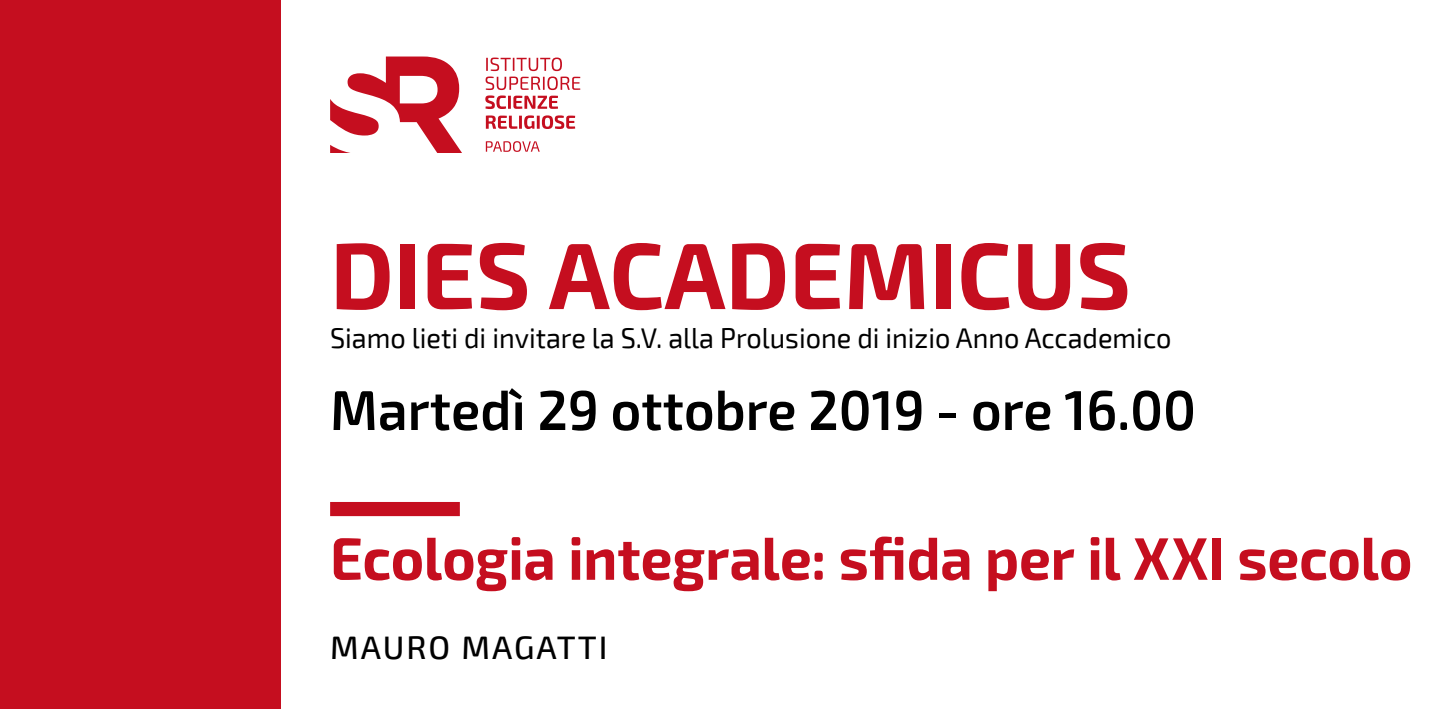
<style>
.page{position:relative;width:1439px;height:709px;background:#fff}
.page>*{position:absolute;margin:0;border:0;box-sizing:border-box;transform-origin:0 0}
.t1{font:700 94px "Exo 2";color:#c50e1f}
.t2{font:700 60px "Exo 2";letter-spacing:-.005em;color:#c50e1f;scale:.95 1}
.t3{font:600 56.25px "Exo 2";color:#000;scale:.95 1}
.t4{font:500 32.5px "Exo 2";letter-spacing:.06em;color:#000}
.t5{font:28.5px "Exo 2";color:#000;scale:.95 1}
</style>
<div class="page">
<div style="left:0;top:0;width:280px;height:709px;background:#c50e1f"></div>
<svg style="left:486px;top:141px;width:54px;height:11px"></svg>
<svg style="left:486px;top:115px;width:89px;height:14px"></svg>
<svg style="left:485px;top:58px;width:95px;height:51px"></svg>
<svg style="left:330px;top:56px;width:132px;height:97px"></svg>
<div style="left:330px;top:502px;width:130px;height:14px;background:#c50e1f"></div>
<h1 class="t1" style="left:330px;top:214px;width:802px">DIES ACADEMICUS</h1>
<p class="t5" style="left:330px;top:319px;width:887px">Siamo lieti di invitare la S.V. alla Prolusione di inizio Anno Accademico</p>
<h3 class="t3" style="left:330px;top:373px;width:913px">Martedì 29 ottobre 2019 - ore 16.00</h3>
<h2 class="t2" style="left:330px;top:519px;width:1141px">Ecologia integrale: sfida per il XXI secolo</h2>
<p class="t4" style="left:330px;top:627px;width:279px">MAURO MAGATTI</p>
</div>
